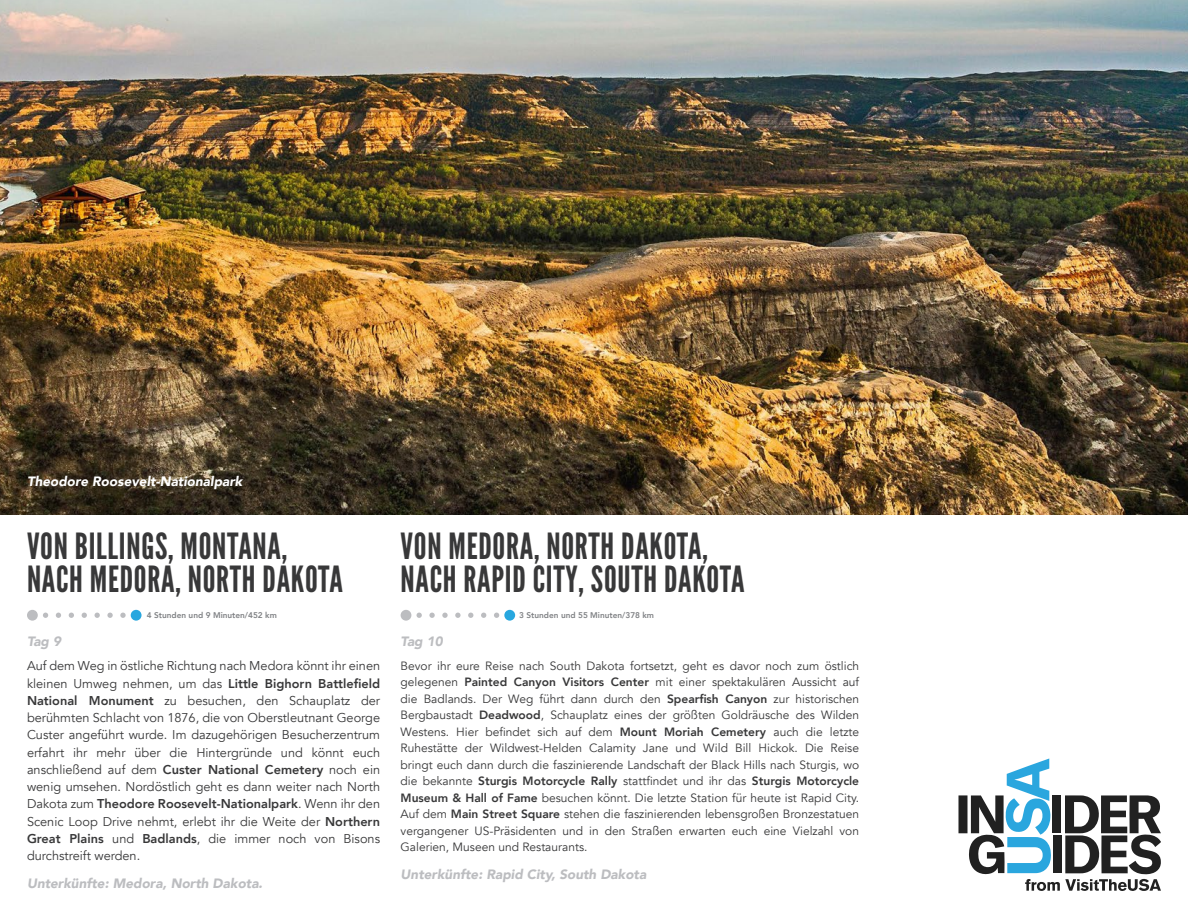
<style>
.page{position:relative;width:1188px;height:918px;background:#fff}
.page>*{position:absolute;margin:0;border:0;box-sizing:border-box;transform-origin:0 0}
.Section_Title_no_lin{font:36px/33px "League Gothic";letter-spacing:.02em;color:#383839}
.Accommodation{font:italic 900 13.5px "Avenir";color:#bcbdc0}
.Photo_Caption{font:italic 900 13.5px "Avenir";color:#fff}
.t1{font:12.75px/17.2px "Avenir";color:#383839;text-align:justify}
.t2{font:12px/16.5px "Avenir";color:#383839;text-align:justify}
.t3{font:800 8.25px "Avenir";color:#808285}
.s1{font-weight:800}
</style>
<div class="page">
<img style="left:0;top:0;width:1188px;height:514px">
<svg style="left:959px;top:759px;width:202px;height:132px"></svg>
<svg style="left:43px;top:613px;width:88px;height:5px"></svg>
<div style="left:27px;top:610px;width:11px;height:11px;background:#bcbdc0;border-radius:50%"></div>
<div style="left:131px;top:610px;width:11px;height:11px;background:#28a7df;border-radius:50%"></div>
<svg style="left:417px;top:613px;width:83px;height:5px"></svg>
<div style="left:401px;top:610px;width:10px;height:11px;background:#bcbdc0;border-radius:50%"></div>
<div style="left:504px;top:610px;width:11px;height:11px;background:#28a7df;border-radius:50%"></div>
<p class="Photo_Caption" style="left:27px;top:470px;width:217px">Theodore Roosevelt-Nationalpark</p>
<p class="Section_Title_no_lin" style="left:27px;top:530px;width:318px">VON BILLINGS, MONTANA,<br>NACH MEDORA, NORTH DAKOTA</p>
<p class="Section_Title_no_lin" style="left:401px;top:530px;width:345px">VON MEDORA, NORTH DAKOTA,<br>NACH RAPID CITY, SOUTH DAKOTA</p>
<p class="t3" style="left:147px;top:609px;width:132px">4 Stunden und 9 Minuten/452 km</p>
<p class="t3" style="left:519px;top:609px;width:137px">3 Stunden und 55 Minuten/378 km</p>
<p class="Accommodation" style="left:27px;top:631px;width:36px">Tag 9</p>
<p class="t1" style="left:27px;top:658px;width:355px">Auf dem Weg in östliche Richtung nach Medora könnt ihr einen kleinen Umweg nehmen, um das <span class="s1">Little Bighorn Battlefield National Monument</span> zu besuchen, den Schauplatz der berühmten Schlacht von 1876, die von Oberstleutnant George Custer angeführt wurde. Im dazugehörigen Besucherzentrum erfahrt ihr mehr über die Hintergründe und könnt euch anschließend auf dem <span class="s1">Custer National Cemetery</span> noch ein wenig umsehen. Nordöstlich geht es dann weiter nach North Dakota zum <span class="s1">Theodore Roosevelt-Nationalpark</span>. Wenn ihr den Scenic Loop Drive nehmt, erlebt ihr die Weite der <span class="s1">Northern Great Plains</span> und <span class="s1">Badlands</span>, die immer noch von Bisons durchstreift werden.</p>
<p class="Accommodation" style="left:27px;top:872px;width:237px">Unterkünfte: Medora, North Dakota.</p>
<p class="Accommodation" style="left:401px;top:631px;width:44px">Tag 10</p>
<p class="t2" style="left:401px;top:658px;width:460px">Bevor ihr eure Reise nach South Dakota fortsetzt, geht es davor noch zum östlich gelegenen <span class="s1">Painted Canyon Visitors Center</span> mit einer spektakulären Aussicht auf die Badlands. Der Weg führt dann durch den <span class="s1">Spearfish Canyon</span> zur historischen Bergbaustadt <span class="s1">Deadwood</span>, Schauplatz eines der größten Goldräusche des Wilden Westens. Hier befindet sich auf dem <span class="s1">Mount Moriah Cemetery</span> auch die letzte Ruhestätte der Wildwest-Helden Calamity Jane und Wild Bill Hickok. Die Reise bringt euch dann durch die faszinierende Landschaft der Black Hills nach Sturgis, wo die bekannte <span class="s1">Sturgis Motorcycle Rally</span> stattfindet und ihr das <span class="s1">Sturgis Motorcycle Museum &amp; Hall of Fame</span> besuchen könnt. Die letzte Station für heute ist Rapid City.<br>Auf dem <span class="s1">Main Street Square</span> stehen die faszinierenden lebensgroßen Bronzestatuen vergangener US-Präsidenten und in den Straßen erwarten euch eine Vielzahl von Galerien, Museen und Restaurants.</p>
<p class="Accommodation" style="left:401px;top:863px;width:247px">Unterkünfte: Rapid City, South Dakota</p>
</div>
